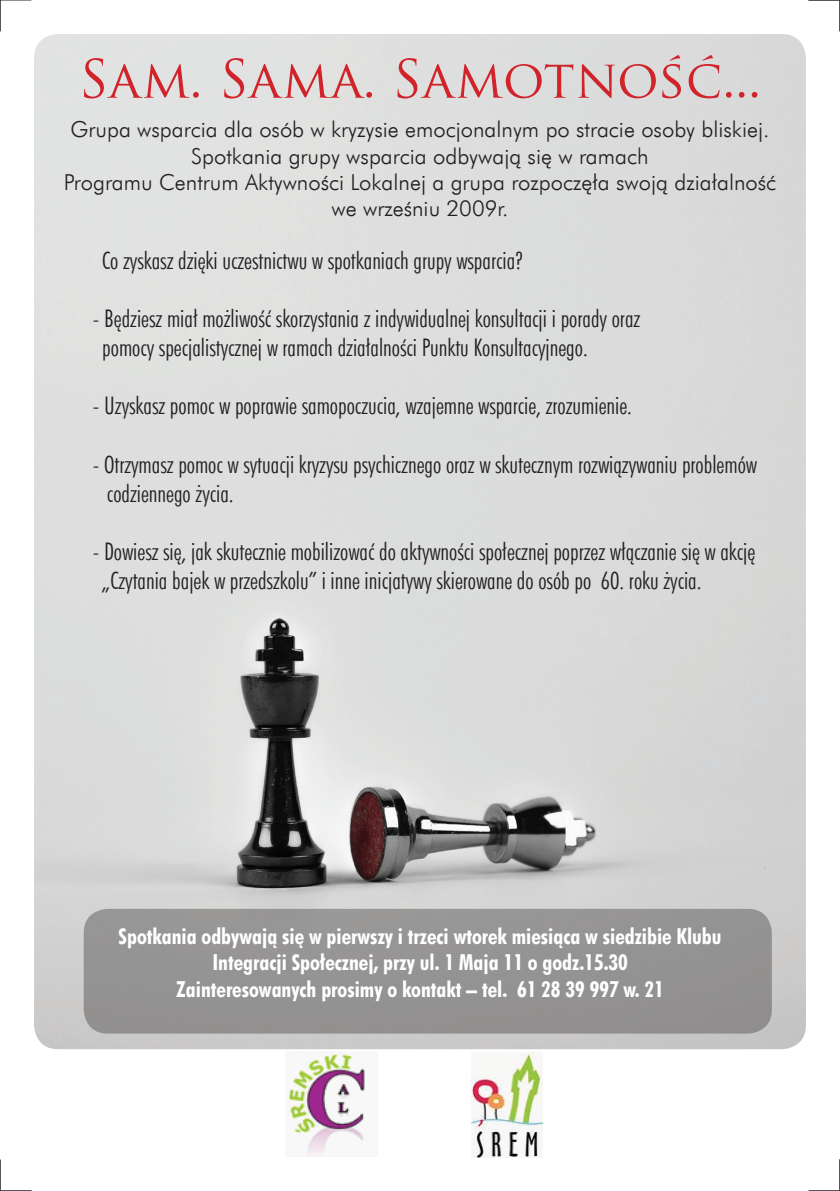
<style>
.page{position:relative;width:840px;height:1191px;background:#fff}
.page>*{position:absolute;margin:0;border:0;box-sizing:border-box;transform-origin:0 0}
.t1{font:51.6px "Trajan Pro";color:#d1232a}
.t2{font:24.2px/29px "Futura Lt Cn EU";color:#231f20}
.t3{font:22px/26.4px "Futura Lt EU";color:#231f20;text-align:center}
.t4{font:22px/26.4px "Futura Bd Cn EU";color:#fff;text-align:center}
</style>
<div class="page">
<img style="left:34px;top:34px;width:771px;height:1015px">
<div style="left:84px;top:909px;width:687px;height:124px;background:#949393;border-radius:24px"></div>
<img style="left:289px;top:1053px;width:76px;height:104px">
<img style="left:471px;top:1052px;width:71px;height:105px">
<hr style="left:0;top:0;width:31px;height:1px;background:#231f20">
<hr style="left:0;top:0;width:1px;height:31px;background:#231f20">
<hr style="left:838px;top:0;width:1px;height:31px;background:#231f20">
<hr style="left:807px;top:0;width:32px;height:1px;background:#231f20">
<hr style="left:808px;top:1190px;width:31px;height:1px;background:#231f20">
<hr style="left:838px;top:1159px;width:1px;height:31px;background:#231f20">
<hr style="left:0;top:1159px;width:1px;height:32px;background:#231f20">
<hr style="left:0;top:1190px;width:32px;height:1px;background:#231f20">
<h1 class="t1" style="left:79px;top:46px;width:683px">SAM. SAMA. SAMOTNOŚĆ...</h1>
<p class="t3" style="left:64px;top:117px;width:713px">Grupa wsparcia dla osób w kryzysie emocjonalnym po stracie osoby bliskiej.<br>Spotkania grupy wsparcia odbywają się w ramach<br>Programu Centrum Aktywności Lokalnej a grupa rozpoczęła swoją działalność we wrześniu 2009r.</p>
<p class="t2" style="left:102px;top:246px;width:422px">Co zyskasz dzięki uczestnictwu w spotkaniach grupy wsparcia?</p>
<p class="t2" style="left:102px;top:304px;width:539px;text-indent:-9px">- Będziesz miał możliwość skorzystania z indywidualnej konsultacji i porady oraz pomocy specjalistycznej w ramach działalności Punktu Konsultacyjnego.</p>
<p class="t2" style="left:93px;top:391px;width:540px">- Uzyskasz pomoc w poprawie samopoczucia, wzajemne wsparcie, zrozumienie.</p>
<p class="t2" style="left:107px;top:450px;width:651px;text-indent:-14px">- Otrzymasz pomoc w sytuacji kryzysu psychicznego oraz w skutecznym rozwiązywaniu problemów codziennego życia.</p>
<p class="t2" style="left:102px;top:537px;width:654px;text-indent:-9px">- Dowiesz się, jak skutecznie mobilizować do aktywności społecznej poprzez włączanie się w akcję „Czytania bajek w przedszkolu” i inne inicjatywy skierowane do osób po 60. roku życia.</p>
<p class="t4" style="left:118px;top:923px;width:604px">Spotkania odbywają się w pierwszy i trzeci wtorek miesiąca w siedzibie Klubu<br>Integracji Społecznej, przy ul. 1 Maja 11 o godz.15.30<br>Zainteresowanych prosimy o kontakt – tel. 61 28 39 997 w. 21</p>
</div>
